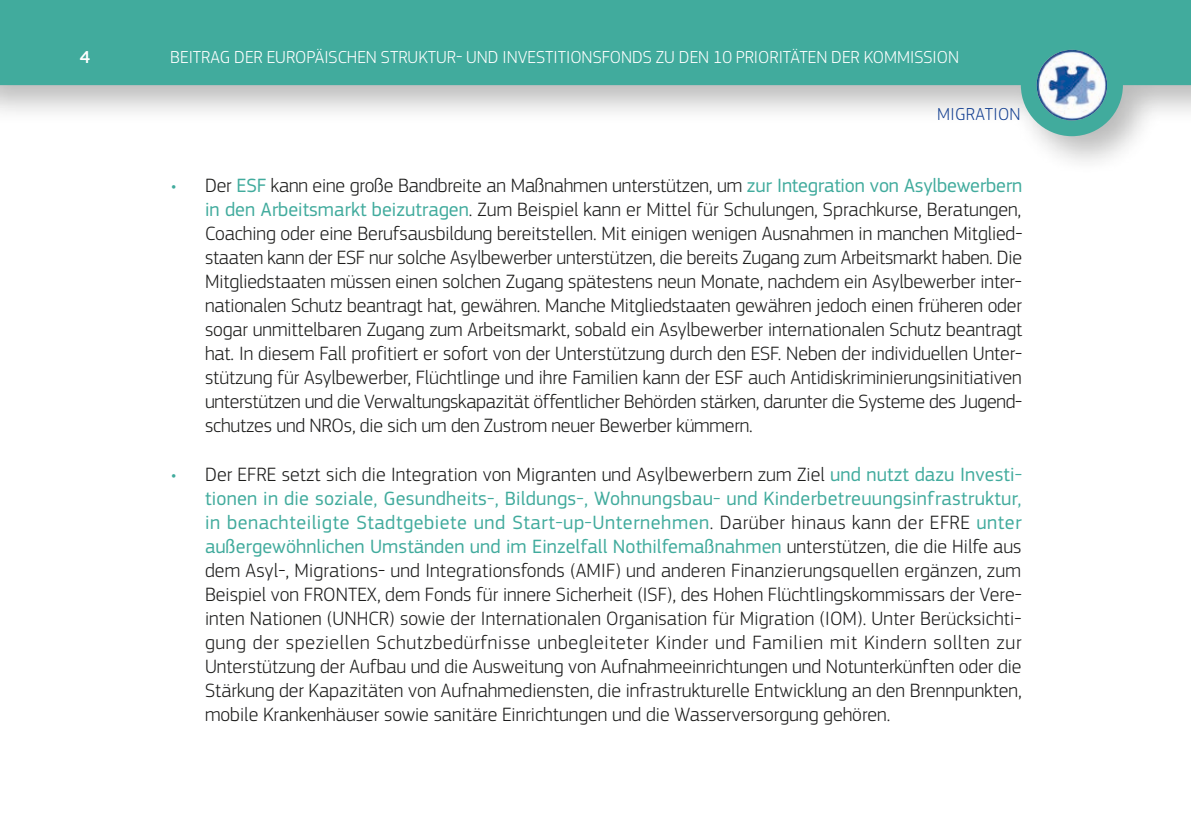
<style>
.page{position:relative;width:1191px;height:840px;background:#fff}
.page>*{position:absolute;margin:0;border:0;box-sizing:border-box;transform-origin:0 0}
.t1{font:300 20px/24px "EC Square Sans Pro";letter-spacing:-.01em;color:#1c1c1b;text-align:justify}
.t2{font:300 18px "EC Square Sans Pro";color:#fff}
.t3{font:300 18px "EC Square Sans Pro";letter-spacing:.02em;color:#184393}
.t4{font:500 18px "EC Square Sans Pro";color:#fff}
.s1{color:#41ab9d}
.s2{font-weight:400;color:#41ab9d}
</style>
<div class="page">
<div style="left:0;top:0;width:1191px;height:175px;background:#1c1c1b;opacity:.3"></div>
<div style="left:0;top:0;width:1191px;height:85px;background:#41ab9d"></div>
<div style="left:1020px;top:34px;width:103px;height:102px;background:#41ab9d;border-radius:50%"></div>
<img style="left:1036px;top:50px;width:71px;height:70px">
<p class="t4" style="left:80px;top:47px;width:12px">4</p>
<p class="t2" style="left:170px;top:47px;width:790px">BEITRAG DER EUROPÄISCHEN STRUKTUR- UND INVESTITIONSFONDS ZU DEN 10 PRIORITÄTEN DER KOMMISSION</p>
<p class="t3" style="left:937px;top:104px;width:85px">MIGRATION</p>
<p class="t1" style="left:205px;top:173px;width:819px;text-indent:-34px"><span class="s1">•</span> Der <span class="s2">ESF</span> kann eine große Bandbreite an Maßnahmen unterstützen, um <span class="s2">zur Integration von Asylbewerbern in den Arbeitsmarkt beizutragen</span>. Zum Beispiel kann er Mittel für Schulungen, Sprachkurse, Beratungen, Coaching oder eine Berufsausbildung bereitstellen. Mit einigen wenigen Ausnahmen in manchen Mitglied&shy;staaten kann der ESF nur solche Asylbewerber unterstützen, die bereits Zugang zum Arbeitsmarkt haben. Die Mitgliedstaaten müssen einen solchen Zugang spätestens neun Monate, nachdem ein Asylbewerber inter&shy;nationalen Schutz beantragt hat, gewähren. Manche Mitgliedstaaten gewähren jedoch einen früheren oder sogar unmittelbaren Zugang zum Arbeitsmarkt, sobald ein Asylbewerber internationalen Schutz beantragt hat. In diesem Fall profitiert er sofort von der Unterstützung durch den ESF. Neben der individuellen Unter&shy;stützung für Asylbewerber, Flüchtlinge und ihre Familien kann der ESF auch Antidiskriminierungsinitiativen unterstützen und die Verwaltungskapazität öffentlicher Behörden stärken, darunter die Systeme des Jugend&shy;schutzes und NROs, die sich um den Zustrom neuer Bewerber kümmern.</p>
<p class="t1" style="left:205px;top:461px;width:818px;text-indent:-34px"><span class="s1">•</span> Der EFRE setzt sich die Integration von Migranten und Asylbewerbern zum Ziel <span class="s2">und nutzt dazu Investi&shy;tionen in die soziale, Gesundheits-, Bildungs-, Wohnungsbau- und Kinderbetreuungsinfrastruktur, in benachteiligte Stadtgebiete und Start-up-Unternehmen</span>. Darüber hinaus kann der EFRE <span class="s2">unter außergewöhnlichen Umständen und im Einzelfall Nothilfemaßnahmen</span> unterstützen, die die Hilfe aus dem Asyl-, Migrations- und Integrationsfonds (AMIF) und anderen Finanzierungsquellen ergänzen, zum Beispiel von FRONTEX, dem Fonds für innere Sicherheit (ISF), des Hohen Flüchtlingskommissars der Vere&shy;inten Nationen (UNHCR) sowie der Internationalen Organisation für Migration (IOM). Unter Berücksichti&shy;gung der speziellen Schutzbedürfnisse unbegleiteter Kinder und Familien mit Kindern sollten zur Unterstützung der Aufbau und die Ausweitung von Aufnahmeeinrichtungen und Notunterkünften oder die Stärkung der Kapazitäten von Aufnahmediensten, die infrastrukturelle Entwicklung an den Brennpunkten, mobile Krankenhäuser sowie sanitäre Einrichtungen und die Wasserversorgung gehören.</p>
</div>
